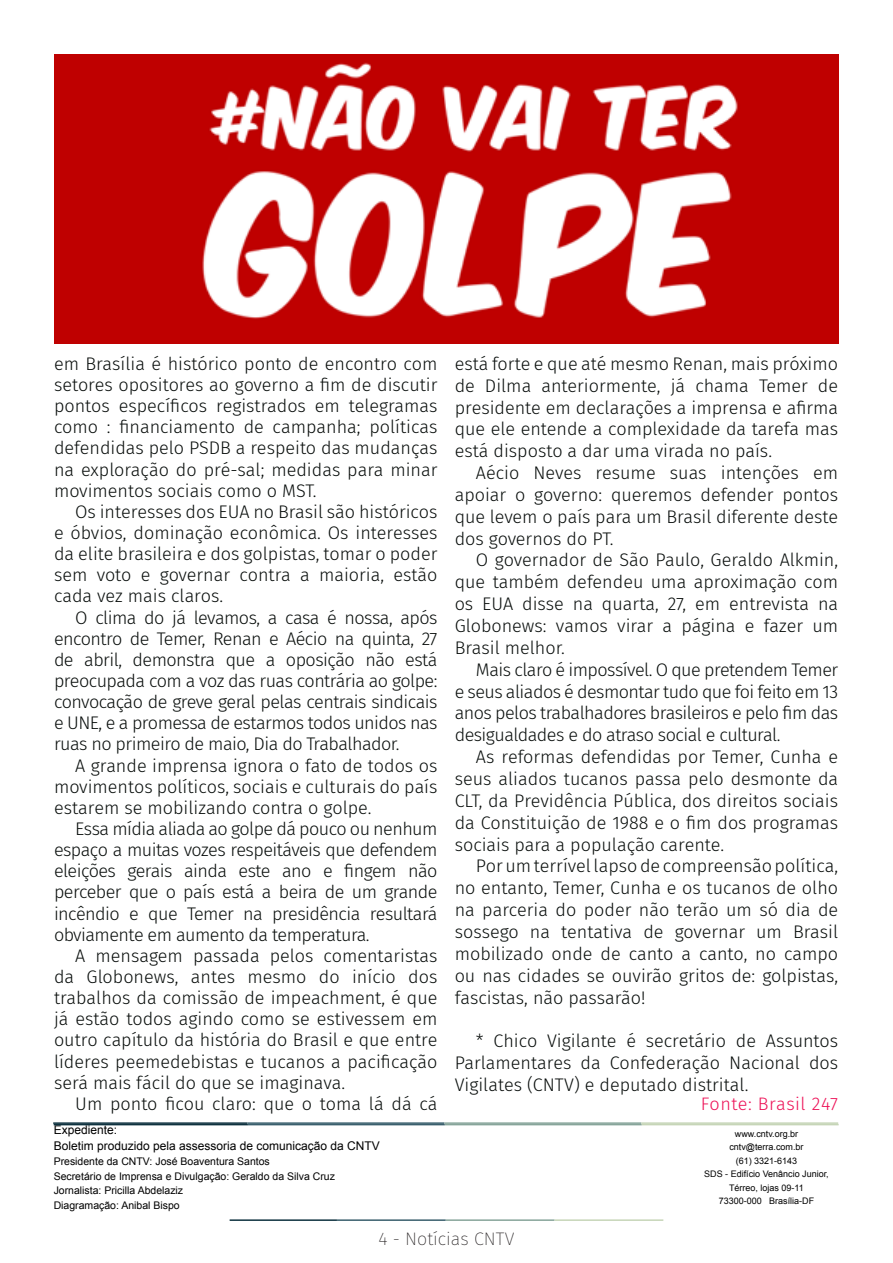
<style>
.page{position:relative;width:893px;height:1263px;background:#fff}
.page>*{position:absolute;margin:0;border:0;box-sizing:border-box;transform-origin:0 0}
.t1{font:300 18.15px/21.1px "Fira Sans";color:#080d0b;text-align:justify}
.t2{font:300 18px "Fira Sans";letter-spacing:.03em;color:#ed1157}
.t3{font:200 18px "Fira Sans";color:#231f20}
.t4{font:12px "Arial";color:#000}
.t5{font:10.5px "Arial";color:#000}
.t6{font:9px/13.5px "Arial";color:#000;text-align:center}
</style>
<div class="page">
<hr style="left:230px;top:1219px;width:107px;height:2px;background:#0e323f">
<hr style="left:337px;top:1219px;width:109px;height:2px;background:#3a5f6d">
<hr style="left:446px;top:1219px;width:109px;height:2px;background:#87a59a">
<hr style="left:555px;top:1219px;width:108px;height:2px;background:#c6d5b7">
<hr style="left:54px;top:1124px;width:194px;height:1px;background:#0e323f">
<hr style="left:248px;top:1124px;width:197px;height:1px;background:#3a5f6d">
<hr style="left:445px;top:1124px;width:197px;height:1px;background:#87a59a">
<hr style="left:642px;top:1124px;width:197px;height:1px;background:#c6d5b7">
<hr style="left:53px;top:1122px;width:194px;height:2px;background:#0e323f">
<hr style="left:247px;top:1122px;width:197px;height:2px;background:#3a5f6d">
<hr style="left:444px;top:1122px;width:197px;height:2px;background:#87a59a">
<hr style="left:641px;top:1122px;width:197px;height:2px;background:#c6d5b7">
<img style="left:55px;top:54px;width:784px;height:289px">
<p class="t1" style="left:54px;top:353px;width:385px">em Brasília é histórico ponto de encontro com setores opositores ao governo a fim de discutir pontos específicos registrados em telegramas como : financiamento de campanha; políticas defendidas pelo PSDB a respeito das mudanças na exploração do pré-sal; medidas para minar movimentos sociais como o MST.</p>
<p class="t1" style="left:54px;top:501px;width:385px;text-indent:21px">Os interesses dos EUA no Brasil são históricos e óbvios, dominação econômica. Os interesses da elite brasileira e dos golpistas, tomar o poder sem voto e governar contra a maioria, estão cada vez mais claros.</p>
<p class="t1" style="left:54px;top:606px;width:385px;text-indent:21px">O clima do já levamos, a casa é nossa, após encontro de Temer, Renan e Aécio na quinta, 27 de abril, demonstra que a oposição não está preocupada com a voz das ruas contrária ao golpe: convocação de greve geral pelas centrais sindicais e UNE, e a promessa de estarmos todos unidos nas ruas no primeiro de maio, Dia do Trabalhador.</p>
<p class="t1" style="left:54px;top:754px;width:385px;text-indent:21px">A grande imprensa ignora o fato de todos os movimentos políticos, sociais e culturais do país estarem se mobilizando contra o golpe.</p>
<p class="t1" style="left:54px;top:818px;width:385px;text-indent:21px">Essa mídia aliada ao golpe dá pouco ou nenhum espaço a muitas vozes respeitáveis que defendem eleições gerais ainda este ano e fingem não perceber que o país está a beira de um grande incêndio e que Temer na presidência resultará obviamente em aumento da temperatura.</p>
<p class="t1" style="left:54px;top:945px;width:385px;text-indent:21px">A mensagem passada pelos comentaristas da Globonews, antes mesmo do início dos trabalhos da comissão de impeachment, é que já estão todos agindo como se estivessem em outro capítulo da história do Brasil e que entre líderes peemedebistas e tucanos a pacificação será mais fácil do que se imaginava.</p>
<p class="t1" style="left:75px;top:1093px;width:364px">Um ponto ficou claro: que o toma lá dá cá</p>
<p class="t4" style="left:54px;top:1122px;width:65px">Expediente:</p>
<p class="t4" style="left:54px;top:1138px;width:328px">Boletim produzido pela assessoria de comunicação da CNTV</p>
<p class="t5" style="left:54px;top:1154px;width:218px">Presidente da CNTV: José Boaventura Santos</p>
<p class="t5" style="left:54px;top:1169px;width:283px">Secretário de Imprensa e Divulgação: Geraldo da Silva Cruz</p>
<p class="t5" style="left:54px;top:1184px;width:131px">Jornalista: Pricilla Abdelaziz</p>
<p class="t5" style="left:54px;top:1198px;width:128px">Diagramação: Anibal Bispo</p>
<p class="t1" style="left:455px;top:352px;width:385px;line-height:21.9px">está forte e que até mesmo Renan, mais próximo de Dilma anteriormente, já chama Temer de presidente em declarações a imprensa e afirma que ele entende a complexidade da tarefa mas está disposto a dar uma virada no país.</p>
<p class="t1" style="left:455px;top:462px;width:385px;line-height:21.9px;text-indent:21px">Aécio Neves resume suas intenções em apoiar o governo: queremos defender pontos que levem o país para um Brasil diferente deste dos governos do PT.</p>
<p class="t1" style="left:455px;top:549px;width:385px;line-height:21.9px;text-indent:21px">O governador de São Paulo, Geraldo Alkmin, que também defendeu uma aproximação com os EUA disse na quarta, 27, em entrevista na Globonews: vamos virar a página e fazer um Brasil melhor.</p>
<p class="t1" style="left:455px;top:658px;width:385px;line-height:21.9px;text-indent:21px">Mais claro é impossível. O que pretendem Temer e seus aliados é desmontar tudo que foi feito em 13 anos pelos trabalhadores brasileiros e pelo fim das desigualdades e do atraso social e cultural.</p>
<p class="t1" style="left:455px;top:746px;width:385px;line-height:21.9px;text-indent:21px">As reformas defendidas por Temer, Cunha e seus aliados tucanos passa pelo desmonte da CLT, da Previdência Pública, dos direitos sociais da Constituição de 1988 e o fim dos programas sociais para a população carente.</p>
<p class="t1" style="left:455px;top:855px;width:385px;line-height:21.9px;text-indent:21px">Por um terrível lapso de compreensão política, no entanto, Temer, Cunha e os tucanos de olho na parceria do poder não terão um só dia de sossego na tentativa de governar um Brasil mobilizado onde de canto a canto, no campo ou nas cidades se ouvirão gritos de: golpistas, fascistas, não passarão!</p>
<p class="t1" style="left:455px;top:1030px;width:385px;line-height:21.9px;text-indent:21px">* Chico Vigilante é secretário de Assuntos Parlamentares da Confederação Nacional dos Vigilates (CNTV) e deputado distrital.</p>
<p class="t2" style="left:701px;top:1091px;width:139px">Fonte: Brasil 247</p>
<p class="t6" style="left:735px;top:1127px;width:65px">www.cntv.org.br</p>
<p class="t6" style="left:729px;top:1140px;width:76px">cntv@terra.com.br</p>
<p class="t6" style="left:736px;top:1154px;width:63px">(61) 3321-6143</p>
<p class="t6" style="left:704px;top:1167px;width:126px">SDS - Edifício Venâncio Junior,<br>Térreo, lojas 09-11</p>
<p class="t6" style="left:719px;top:1194px;width:97px">73300-000 Brasília-DF</p>
<p class="t3" style="left:379px;top:1226px;width:137px">4 - Notícias CNTV</p>
</div>
